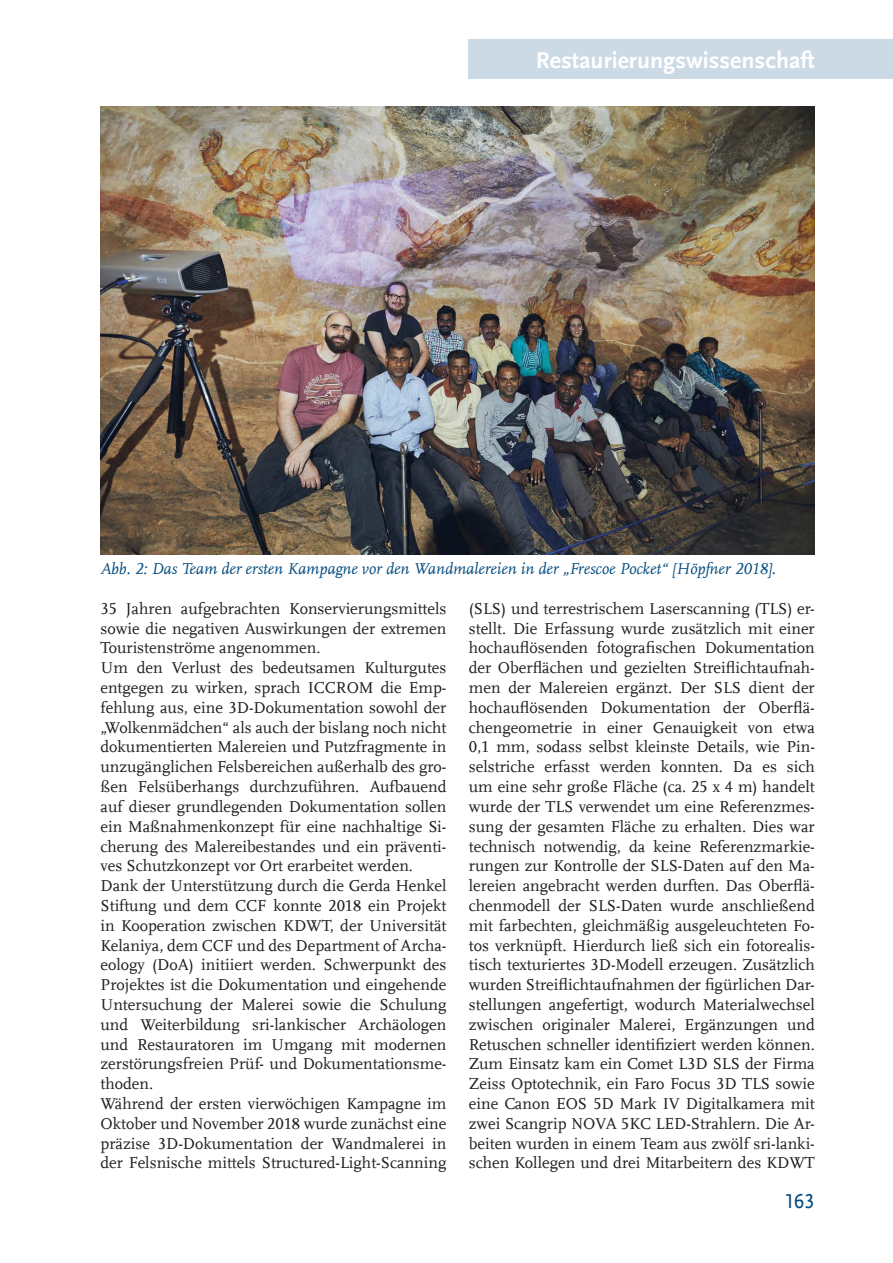
<style>
.page{position:relative;width:893px;height:1263px;background:#fff}
.page>*{position:absolute;margin:0;border:0;box-sizing:border-box;transform-origin:0 0}
.t1{font:700 24px "UB Scala Sans";color:#fff}
.t2{font:21px "UB Scala Sans";color:#034b7f}
.t3{font:16.5px/19.8px "UB Scala 2";color:#1d1e1f}
.t4{font:16.5px/19.8px "UB Scala";color:#1d1e1f}
.t5{font:16.5px "UB Scala Italic 2";color:#034b7f}
.s1{font-family:"UB Scala 2"}
</style>
<div class="page">
<div style="left:469px;top:40px;width:424px;height:39px;background:#ccdae6"></div>
<img style="left:100px;top:107px;width:715px;height:447px">
<h1 class="t1" style="left:536px;top:46px;width:281px">Restaurierungswissenschaft</h1>
<p class="t5" style="left:100px;top:559px;width:677px">Abb. 2: Das Team der ersten Kampagne vor den Wandmalereien in der „Frescoe Pocket“ [Höpfner 2018].</p>
<p class="t3" style="left:100px;top:598px;width:348px">35 Jahren aufgebrachten Konservierungsmittels sowie die negativen Auswirkungen der extremen Touristenströme angenommen.<br>Um den Verlust des bedeutsamen Kulturgutes entgegen zu wirken, sprach ICCROM die Emp&shy;fehlung aus, eine 3D-Dokumentation sowohl der „Wolkenmädchen“ als auch der bislang noch nicht dokumentierten Malereien und Putzfragmente in unzugänglichen Felsbereichen außerhalb des gro&shy;ßen Felsüberhangs durchzuführen. Aufbauend auf dieser grundlegenden Dokumentation sollen ein Maßnahmenkonzept für eine nachhaltige Si&shy;cherung des Malereibestandes und ein präventi&shy;ves Schutzkonzept vor Ort erarbeitet werden.<br>Dank der Unterstützung durch die Gerda Henkel Stiftung und dem CCF konnte 2018 ein Projekt in Kooperation zwischen KDWT, der Universität Kelaniya, dem CCF und des Department of Archa&shy;eology (DoA) initiiert werden. Schwerpunkt des Projektes ist die Dokumentation und eingehende Untersuchung der Malerei sowie die Schulung und Weiterbildung sri-lankischer Archäologen und Restauratoren im Umgang mit modernen zerstörungsfreien Prüf- und Dokumentationsme&shy;thoden.<br>Während der ersten vierwöchigen Kampagne im Oktober und November 2018 wurde zunächst eine präzise 3D-Dokumentation der Wandmalerei in der Felsnische mittels Structured-Light-Scanning</p>
<p class="t3" style="left:469px;top:598px;width:348px">(SLS) und terrestrischem Laserscanning (TLS) er&shy;stellt. Die Erfassung wurde zusätzlich mit einer</p>
<p class="t4" style="left:469px;top:638px;width:348px">hochauflösenden fotografischen Dokumentation der Oberflächen und gezielten Streiflichtaufnah<span class="s1">-</span></p>
<p class="t3" style="left:469px;top:678px;width:347px">men der Malereien ergänzt. Der SLS dient der</p>
<p class="t4" style="left:469px;top:697px;width:348px">hochauflösenden Dokumentation der Oberflä<span class="s1">-</span></p>
<p class="t3" style="left:469px;top:717px;width:348px;text-align:justify">chengeometrie in einer Genauigkeit von etwa 0,1 mm, sodass selbst kleinste Details, wie Pin&shy;selstriche erfasst werden konnten. Da es sich um eine sehr große Fläche (ca. 25 x 4 m) handelt wurde der TLS verwendet um eine Referenzmes&shy;sung der gesamten Fläche zu erhalten. Dies war technisch notwendig, da keine Referenzmarkie&shy;rungen zur Kontrolle der SLS-Daten auf den Ma-</p>
<p class="t4" style="left:469px;top:876px;width:348px">lereien angebracht werden durften. Das Oberflä<span class="s1">-</span></p>
<p class="t3" style="left:469px;top:895px;width:348px;text-align:justify">chenmodell der SLS-Daten wurde anschließend mit farbechten, gleichmäßig ausgeleuchteten Fo&shy;tos verknüpft. Hierdurch ließ sich ein fotorealis&shy;tisch texturiertes 3D-Modell erzeugen. Zusätzlich</p>
<p class="t4" style="left:469px;top:975px;width:348px">wurden Streiflichtaufnahmen der figürlichen Dar<span class="s1">-</span></p>
<p class="t3" style="left:469px;top:994px;width:348px">stellungen angefertigt, wodurch Materialwechsel zwischen originaler Malerei, Ergänzungen und</p>
<p class="t4" style="left:469px;top:1034px;width:348px">Retuschen schneller identifiziert werden können.</p>
<p class="t3" style="left:469px;top:1054px;width:348px;text-align:justify">Zum Einsatz kam ein Comet L3D SLS der Firma Zeiss Optotechnik, ein Faro Focus 3D TLS sowie eine Canon EOS 5D Mark IV Digitalkamera mit zwei Scangrip NOVA 5KC LED-Strahlern. Die Ar&shy;beiten wurden in einem Team aus zwölf sri-lanki&shy;schen Kollegen und drei Mitarbeitern des KDWT</p>
<p class="t2" style="left:783px;top:1189px;width:33px">163</p>
</div>
